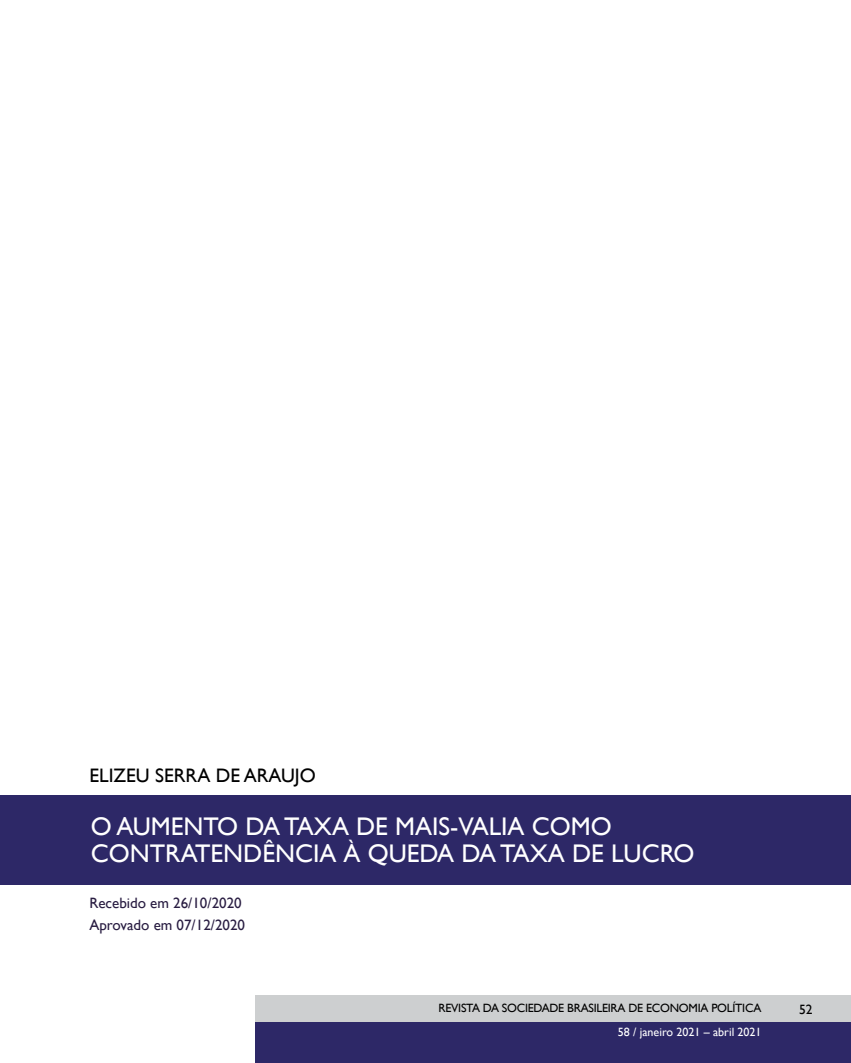
<style>
.page{position:relative;width:851px;height:1063px;background:#fff}
.page>*{position:absolute;margin:0;border:0;box-sizing:border-box;transform-origin:0 0}
.t1{font:25.5px/26.2px "Gill Sans";color:#fff}
.t2{font:19.5px "Gill Sans";color:#000}
.t3{font:15px/22.2px "Gill Sans";color:#291d42}
.t4{font:13.5px "Gill Sans";color:#000}
.t5{font:12px "Gill Sans";letter-spacing:-.02em;color:#000}
.t6{font:12px "Gill Sans";color:#fff}
</style>
<div class="page">
<div style="left:255px;top:1022px;width:595px;height:41px;background:#2d2867"></div>
<div style="left:255px;top:995px;width:595px;height:27px;background:#cdcfd0"></div>
<div style="left:0;top:795px;width:850px;height:89px;background:#2d2867"></div>
<p class="t2" style="left:89px;top:764px;width:228px">ELIZEU SERRA DE ARAUJO</p>
<p class="t1" style="left:91px;top:814px;width:605px">O AUMENTO DA TAXA DE MAIS-VALIA COMO<br>CONTRATENDÊNCIA À QUEDA DA TAXA DE LUCRO</p>
<p class="t3" style="left:89px;top:892px;width:157px">Recebido em 26/10/2020<br>Aprovado em 07/12/2020</p>
<p class="t5" style="left:438px;top:1001px;width:324px">REVISTA DA SOCIEDADE BRASILEIRA DE ECONOMIA POLÍTICA</p>
<p class="t6" style="left:617px;top:1025px;width:145px">58 / janeiro 2021 – abril 2021</p>
<p class="t4" style="left:799px;top:1001px;width:15px">52</p>
</div>
